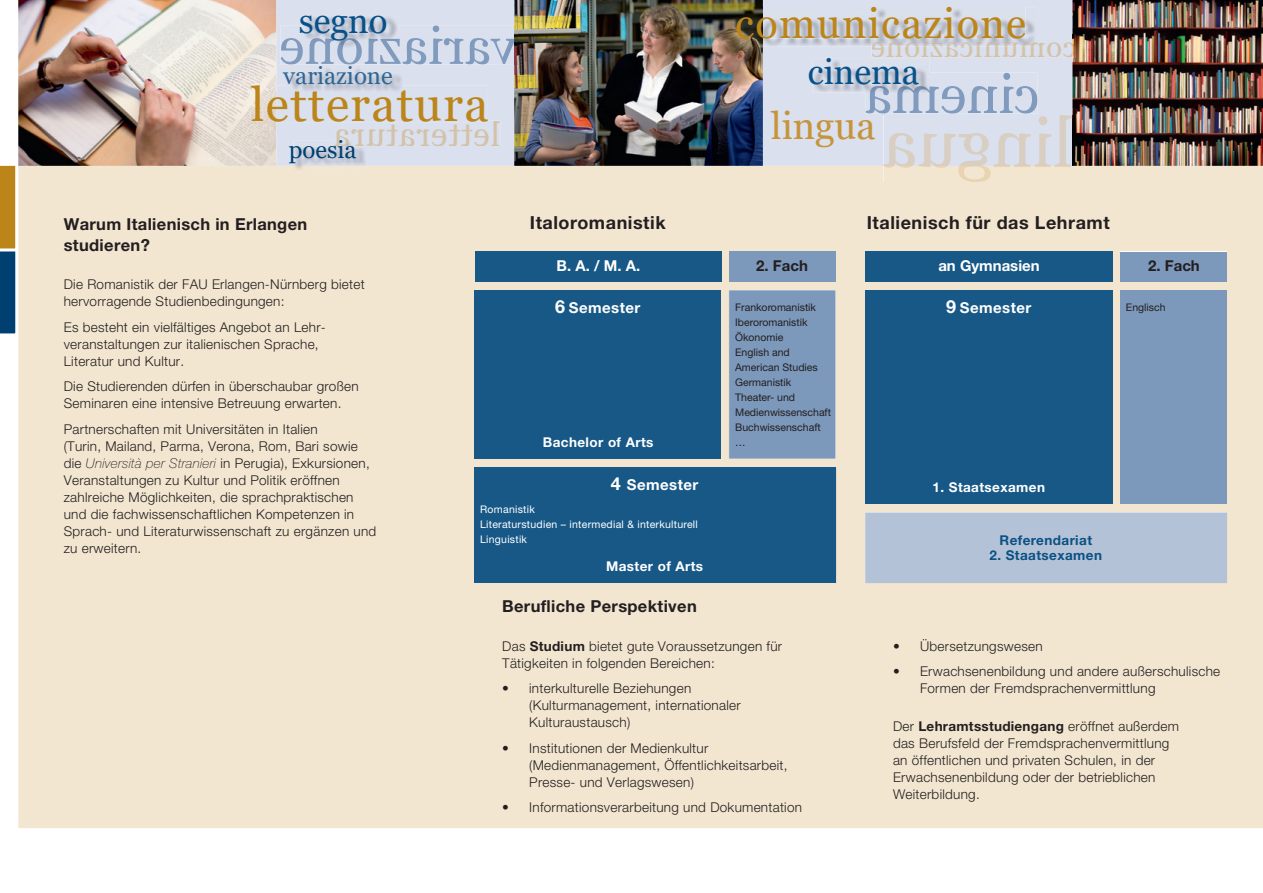
<style>
.page{position:relative;width:1263px;height:893px;background:#fff}
.page>*{position:absolute;margin:0;border:0;box-sizing:border-box;transform-origin:0 0}
.t1{font:47.7px "Georgia";letter-spacing:.03em;color:#bb851a}
.t2{font:41.55px "Georgia";letter-spacing:.03em;color:#bb851a}
.t3{font:37.95px "Georgia";color:#c6943b}
.t4{font:34.8px "Georgia";color:#06518a}
.t5{font:24px "Georgia";color:#2f6693}
.t6{font:24px "Georgia";color:#004071}
.t7{font:700 18px "Helvetica Neue";letter-spacing:.03em;color:#231f20}
.t8{font:700 16.5px/21.3px "Helvetica Neue";letter-spacing:.02em;color:#231f20}
.t9{font:700 15px "Helvetica Neue";letter-spacing:.03em;color:#fff}
.t10{font:700 15px "Helvetica Neue";color:#231f20}
.t11{font:700 15px "Helvetica Neue";color:#fff}
.t12{font:300 13.5px/17px "Helvetica Neue";letter-spacing:.02em;color:#231f20}
.t13{font:700 13.5px "Helvetica Neue";letter-spacing:.03em;color:#fff}
.t14{font:700 13.5px "Helvetica Neue";letter-spacing:.03em;color:#0b5182}
.t15{font:10.5px/15px "Helvetica Neue";color:#231f20}
.t16{font:10.5px/15px "Helvetica Neue";letter-spacing:.025em;color:#fff}
.s1{font-weight:100;font-style:italic}
.s2{font-size:18px}
.s3{font-weight:700}
</style>
<div class="page">
<svg style="left:0;top:165px;width:16px;height:169px;background:#696d52"></svg>
<div style="left:18px;top:166px;width:1245px;height:662px;background:#f3e6d1"></div>
<div style="left:763px;top:0;width:309px;height:166px;background:#dae0ed"></div>
<hr style="left:763px;top:7px;width:262px;height:1px;background:#dae0ed">
<img style="left:518px;top:0;width:245px;height:166px">
<img style="left:18px;top:0;width:258px;height:166px">
<img style="left:1072px;top:0;width:191px;height:166px">
<div style="left:865px;top:290px;width:248px;height:214px;background:#175887"></div>
<div style="left:865px;top:252px;width:248px;height:30px;background:#175887"></div>
<div style="left:1121px;top:252px;width:106px;height:30px;background:#7c98bb"></div>
<div style="left:729px;top:290px;width:106px;height:169px;background:#7c98bb"></div>
<div style="left:1121px;top:290px;width:106px;height:214px;background:#7c98bb"></div>
<div style="left:729px;top:251px;width:106px;height:30px;background:#7c98bb"></div>
<div style="left:474px;top:467px;width:362px;height:116px;background:#175887"></div>
<div style="left:865px;top:512px;width:362px;height:71px;background:#b4c2d8"></div>
<div style="left:1000px;top:535px;width:92px;height:10px;background:#b4c2d8"></div>
<div style="left:990px;top:550px;width:111px;height:10px;background:#b4c2d8"></div>
<div style="left:474px;top:290px;width:247px;height:169px;background:#175887"></div>
<div style="left:475px;top:251px;width:247px;height:30px;background:#175887"></div>
<img style="left:763px;top:8px;width:273px;height:39px">
<img style="left:740px;top:39px;width:23px;height:8px">
<img style="left:740px;top:8px;width:285px;height:31px">
<img style="left:813px;top:59px;width:117px;height:34px">
<img style="left:293px;top:166px;width:74px;height:5px">
<svg style="left:276px;top:0;width:242px;height:166px;background:#d5dae7"></svg>
<svg style="left:872px;top:35px;width:203px;height:22px;background:#d2d7e3"></svg>
<svg style="left:865px;top:73px;width:208px;height:109px;background:#dbdee6"></svg>
<h3 class="t4" style="left:299px;top:1px;width:90px">segno</h3>
<h3 class="t5" style="left:283px;top:62px;width:111px">variazione</h3>
<h1 class="t1" style="left:251px;top:78px;width:239px">letteratura</h1>
<h3 class="t6" style="left:289px;top:136px;width:69px">poesia</h3>
<p class="t8" style="left:64px;top:215px;width:245px">Warum Italienisch in Erlangen studieren?</p>
<p class="t12" style="left:64px;top:277px;width:302px">Die Romanistik der FAU Erlangen-Nürnberg bietet hervorragende Studienbedingungen:</p>
<p class="t12" style="left:64px;top:320px;width:264px">Es besteht ein vielfältiges Angebot an Lehr&shy;veranstaltungen zur italienischen Sprache,<br>Literatur und Kultur.</p>
<p class="t12" style="left:64px;top:379px;width:296px">Die Studierenden dürfen in überschaubar großen<br>Seminaren eine intensive Betreuung erwarten.</p>
<p class="t12" style="left:64px;top:422px;width:314px">Partnerschaften mit Universitäten in Italien<br>(Turin, Mailand, Parma, Verona, Rom, Bari sowie die <span class="s1">Università per Stranieri</span> in Perugia), Exkursionen, Veranstaltungen zu Kultur und Politik eröffnen zahlreiche Möglichkeiten, die sprachpraktischen und die fachwissenschaftlichen Kompetenzen in Sprach- und Literaturwissenschaft zu ergänzen und zu erweitern.</p>
<h3 class="t7" style="left:530px;top:216px;width:137px">Italoromanistik</h3>
<p class="t9" style="left:556px;top:261px;width:85px">B. A. / M. A.</p>
<p class="t9" style="left:555px;top:302px;width:87px"><span class="s2">6</span> Semester</p>
<p class="t13" style="left:543px;top:437px;width:112px">Bachelor of Arts</p>
<p class="t9" style="left:611px;top:480px;width:89px"><span class="s2">4</span> Semester</p>
<p class="t16" style="left:480px;top:503px;width:219px">Romanistik<br>Literaturstudien – intermedial &amp; interkulturell<br>Linguistik</p>
<p class="t13" style="left:606px;top:561px;width:99px">Master of Arts</p>
<h2 class="t2" style="left:735px;top:0;width:292px">comunicazione</h2>
<h3 class="t4" style="left:808px;top:53px;width:113px">cinema</h3>
<h3 class="t3" style="left:771px;top:104px;width:106px">lingua</h3>
<h3 class="t7" style="left:867px;top:216px;width:244px">Italienisch für das Lehramt</h3>
<p class="t11" style="left:938px;top:261px;width:103px">an Gymnasien</p>
<p class="t10" style="left:756px;top:261px;width:53px">2. Fach</p>
<p class="t10" style="left:1148px;top:261px;width:53px">2. Fach</p>
<p class="t15" style="left:735px;top:301px;width:97px">Frankoromanistik<br>Iberoromanistik<br>Ökonomie<br>English and<br>American Studies<br>Germanistik<br>Theater- und<br>Medienwissenschaft<br>Buchwissenschaft …</p>
<p class="t15" style="left:1126px;top:301px;width:41px">Englisch</p>
<p class="t9" style="left:946px;top:302px;width:87px"><span class="s2">9</span> Semester</p>
<p class="t13" style="left:932px;top:482px;width:114px">1. Staatsexamen</p>
<p class="t14" style="left:999px;top:535px;width:94px">Referendariat</p>
<p class="t14" style="left:989px;top:550px;width:114px">2. Staatsexamen</p>
<p class="t8" style="left:502px;top:597px;width:196px">Berufliche Perspektiven</p>
<p class="t12" style="left:502px;top:639px;width:281px">Das <span class="s3">Studium</span> bietet gute Voraussetzungen für<br>Tätigkeiten in folgenden Bereichen:</p>
<p class="t12" style="left:529px;top:681px;width:213px;text-indent:-27px">• interkulturelle Beziehungen (Kulturmanagement, internationaler<br>Kulturaustausch)</p>
<p class="t12" style="left:529px;top:741px;width:260px;text-indent:-27px">• Institutionen der Medienkultur (Medienmanagement, Öffentlichkeitsarbeit,<br>Presse- und Verlagswesen)</p>
<p class="t12" style="left:502px;top:800px;width:301px">• Informationsverarbeitung und Dokumentation</p>
<p class="t12" style="left:893px;top:639px;width:151px">• Übersetzungswesen</p>
<p class="t12" style="left:920px;top:664px;width:302px;text-indent:-27px">• Erwachsenenbildung und andere außerschulische<br>Formen der Fremdsprachenvermittlung</p>
<p class="t12" style="left:893px;top:719px;width:288px">Der <span class="s3">Lehramtsstudiengang</span> eröffnet außerdem das Berufsfeld der Fremdsprachen vermittlung an öffentlichen und privaten Schulen, in der Erwachsenenbildung oder der betrieblichen Weiterbildung.</p>
</div>
